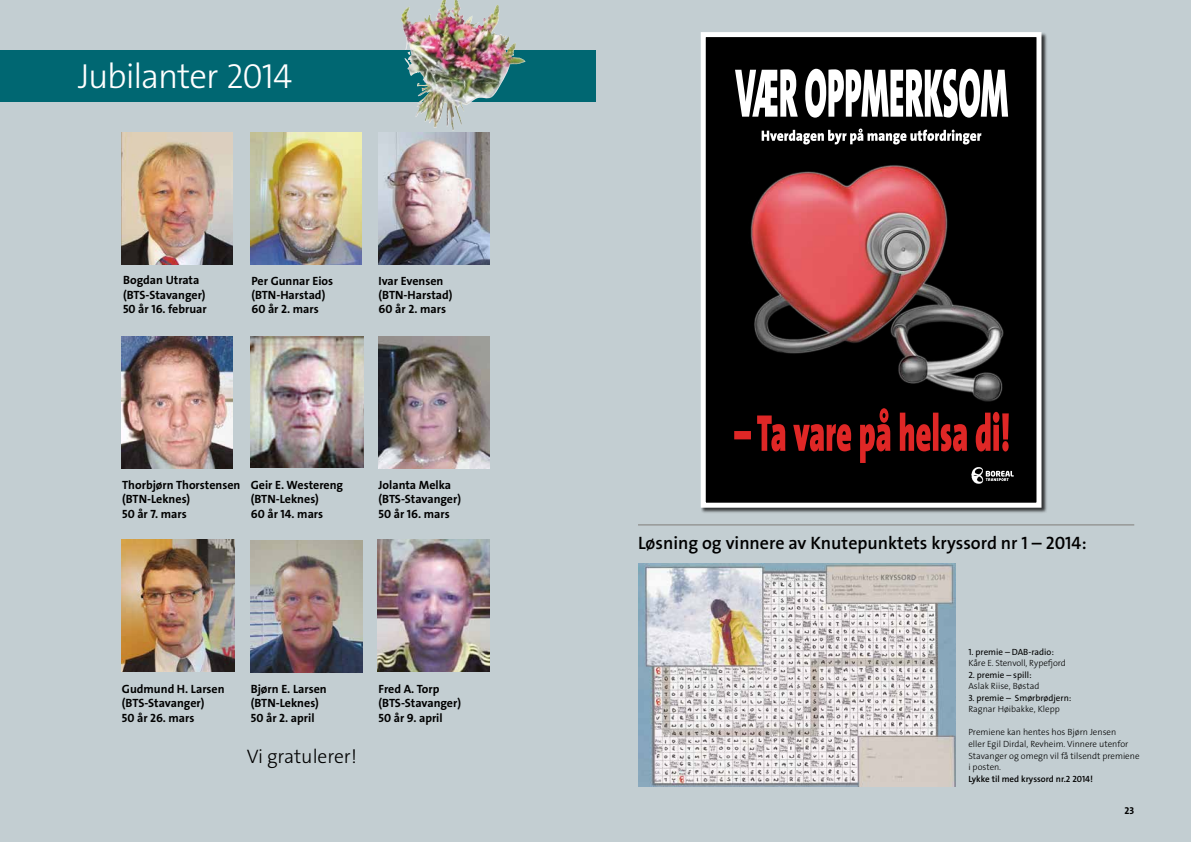
<style>
.page{position:relative;width:1191px;height:842px;background:#c3ced2}
.page>*{position:absolute;margin:0;border:0;box-sizing:border-box;transform-origin:0 0}
.t1{font:300 35px "The Sans Veolia W3";letter-spacing:-.03em;color:#fff}
.t2{font:300 19.6px "The Sans Veolia W3";color:#000}
.t3{font:600 18px "The Sans Veolia W6";color:#000}
.t4{font:700 12px/14.4px "The Sans Veolia W7";color:#000}
.t5{font:700 10px "The Sans Veolia W7";color:#000}
.t6{font:300 9px/11.5px "The Sans Veolia W3";color:#000}
.t7{font:9px "The Sans Veolia W5 Plain";color:#000}
.t8{font:600 9px "The Sans Veolia W6";color:#000}
</style>
<div class="page">
<div style="left:0;top:51px;width:595px;height:51px;background:#006772"></div>
<hr style="left:638px;top:524px;width:496px;height:1px;background:#807d7a">
<img style="left:638px;top:563px;width:317px;height:223px">
<img style="left:250px;top:132px;width:111px;height:132px">
<img style="left:378px;top:132px;width:112px;height:132px">
<img style="left:122px;top:336px;width:111px;height:132px">
<img style="left:251px;top:336px;width:112px;height:132px">
<img style="left:251px;top:540px;width:111px;height:132px">
<img style="left:122px;top:132px;width:111px;height:132px">
<img style="left:378px;top:336px;width:112px;height:132px">
<img style="left:377px;top:540px;width:113px;height:132px">
<div style="left:700px;top:32px;width:347px;height:482px;background:#000;opacity:.75"></div>
<div style="left:703px;top:35px;width:336px;height:470px;background:#000"></div>
<svg style="left:735px;top:69px;width:273px;height:49px"></svg>
<svg style="left:734px;top:408px;width:279px;height:76px"></svg>
<svg style="left:761px;top:129px;width:220px;height:15px"></svg>
<img style="left:750px;top:165px;width:254px;height:237px">
<div style="left:700px;top:32px;width:341px;height:476px;border:5px solid #fff"></div>
<img style="left:122px;top:540px;width:112px;height:132px">
<img style="left:400px;top:0;width:57px;height:96px">
<h1 class="t1" style="left:78px;top:54px;width:215px">Jubilanter 2014</h1>
<p class="t4" style="left:123px;top:273px;width:85px">Bogdan Utrata (BTS-Stavanger)<br>50 år 16. februar</p>
<p class="t4" style="left:251px;top:273px;width:83px">Per Gunnar Eios (BTN-Harstad)<br>60 år 2. mars</p>
<p class="t4" style="left:378px;top:273px;width:76px">Ivar Evensen (BTN-Harstad)<br>60 år 2. mars</p>
<p class="t4" style="left:122px;top:478px;width:120px">Thorbjørn Thorstensen (BTN-Leknes)<br>50 år 7. mars</p>
<p class="t4" style="left:251px;top:478px;width:94px">Geir E. Westereng (BTN-Leknes)<br>60 år 14. mars</p>
<p class="t4" style="left:378px;top:478px;width:84px">Jolanta Melka (BTS-Stavanger)<br>50 år 16. mars</p>
<p class="t4" style="left:122px;top:682px;width:104px">Gudmund H. Larsen (BTS-Stavanger)<br>50 år 26. mars</p>
<p class="t4" style="left:378px;top:682px;width:84px">Fred A. Torp (BTS-Stavanger)<br>50 år 9. april</p>
<p class="t4" style="left:251px;top:682px;width:77px">Bjørn E. Larsen (BTN-Leknes)<br>50 år 2. april</p>
<h2 class="t2" style="left:247px;top:744px;width:112px">Vi gratulerer!</h2>
<h3 class="t3" style="left:638px;top:531px;width:450px">Løsning og vinnere av Knutepunktets kryssord nr 1 – 2014:</h3>
<p class="t7" style="left:968px;top:646px;width:87px">1. premie – DAB-radio:</p>
<p class="t6" style="left:968px;top:658px;width:99px">Kåre E. Stenvoll, Rypefjord</p>
<p class="t7" style="left:968px;top:669px;width:65px">2. premie – spill:</p>
<p class="t6" style="left:968px;top:681px;width:73px">Aslak Riise, Bøstad</p>
<p class="t7" style="left:968px;top:692px;width:105px">3. premie – Smørbrødjern:</p>
<p class="t6" style="left:968px;top:704px;width:93px">Ragnar Høibakke, Klepp</p>
<p class="t6" style="left:968px;top:727px;width:173px">Premiene kan hentes hos Bjørn Jensen<br>eller Egil Dirdal, Revheim. Vinnere utenfor Stavanger og omegn vil få tilsendt premiene i posten.</p>
<p class="t8" style="left:968px;top:773px;width:126px">Lykke til med kryssord nr.2 2014!</p>
<p class="t5" style="left:1124px;top:804px;width:11px">23</p>
</div>
